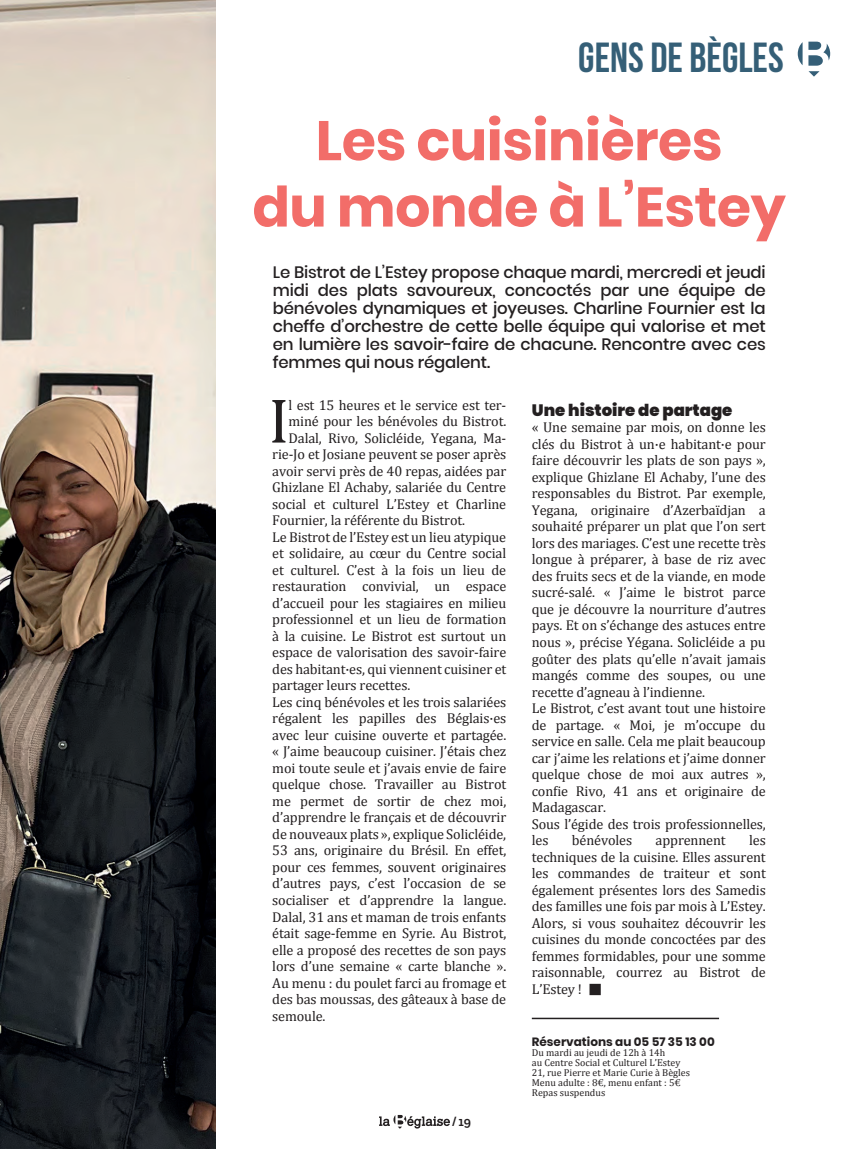
<style>
.page{position:relative;width:851px;height:1149px;background:#fff}
.page>*{position:absolute;margin:0;border:0;box-sizing:border-box;transform-origin:0 0}
.t1{font:63.75px "Cambria";color:#231f20}
.t2{font:700 55.5px/66.3px "Poppins";letter-spacing:-.01em;color:#f26d69;text-align:center}
.t3{font:700 42px "Bebas Neue";color:#355f77}
.t4{font:500 16.5px/18px "Poppins";letter-spacing:-.01em;color:#231f20;text-align:justify}
.t5{font:900 16.5px "Poppins";color:#231f20}
.t6{font:14.25px/16.5px "Cambria";letter-spacing:-.01em;color:#231f20}
.t7{font:600 13.5px "Zilla Slab";color:#231f20}
.t8{font:700 12px "Poppins";color:#231f20}
.t9{font:10.05px/10.1px "Cambria";color:#231f20}
</style>
<div class="page">
<img style="left:0;top:0;width:215px;height:1148px">
<svg style="left:379px;top:1114px;width:71px;height:14px"></svg>
<hr style="left:531px;top:1017px;width:188px;height:1px;background:#231f20">
<svg style="left:797px;top:42px;width:33px;height:35px"></svg>
<h3 class="t3" style="left:578px;top:35px;width:207px">GENS DE BÈGLES</h3>
<h2 class="t2" style="left:252px;top:108px;width:535px">Les cuisinières<br>du monde à L’Estey</h2>
<p class="t4" style="left:273px;top:263px;width:494px">Le Bistrot de L’Estey propose chaque mardi, mercredi et jeudi midi des plats savoureux, concoctés par une équipe de bénévoles dynamiques et joyeuses. Charline Fournier est la cheffe d’orchestre de cette belle équipe qui valorise et met en lumière les savoir-faire de chacune. Rencontre avec ces femmes qui nous régalent.</p>
<h1 class="t1" style="left:268px;top:383px;width:22px">I</h1>
<p class="t6" style="left:288px;top:396px;width:219px">l est 15 heures et le service est ter-</p>
<p class="t6" style="left:288px;top:413px;width:219px">miné pour les bénévoles du Bistrot.</p>
<p class="t6" style="left:288px;top:429px;width:219px">Dalal, Rivo, Solicléide, Yegana, Ma-</p>
<p class="t6" style="left:272px;top:446px;width:235px">rie-Jo et Josiane peuvent se poser après</p>
<p class="t6" style="left:272px;top:462px;width:235px">avoir servi près de 40 repas, aidées par</p>
<p class="t6" style="left:272px;top:479px;width:235px">Ghizlane El Achaby, salariée du Centre</p>
<p class="t6" style="left:272px;top:495px;width:235px">social et culturel L’Estey et Charline</p>
<p class="t6" style="left:272px;top:512px;width:194px">Fournier, la référente du Bistrot.</p>
<p class="t6" style="left:272px;top:528px;width:235px">Le Bistrot de l’Estey est un lieu atypique</p>
<p class="t6" style="left:272px;top:545px;width:235px">et solidaire, au cœur du Centre social</p>
<p class="t6" style="left:272px;top:561px;width:235px">et culturel. C’est à la fois un lieu de</p>
<p class="t6" style="left:272px;top:578px;width:235px">restauration convivial, un espace</p>
<p class="t6" style="left:272px;top:594px;width:235px">d’accueil pour les stagiaires en milieu</p>
<p class="t6" style="left:272px;top:611px;width:235px">professionnel et un lieu de formation</p>
<p class="t6" style="left:272px;top:627px;width:235px">à la cuisine. Le Bistrot est surtout un</p>
<p class="t6" style="left:272px;top:644px;width:235px">espace de valorisation des savoir-faire</p>
<p class="t6" style="left:272px;top:660px;width:235px">des habitant·es, qui viennent cuisiner et</p>
<p class="t6" style="left:272px;top:677px;width:139px">partager leurs recettes.</p>
<p class="t6" style="left:272px;top:693px;width:235px">Les cinq bénévoles et les trois salariées</p>
<p class="t6" style="left:272px;top:710px;width:235px">régalent les papilles des Béglais·es</p>
<p class="t6" style="left:272px;top:726px;width:235px">avec leur cuisine ouverte et partagée.</p>
<p class="t6" style="left:272px;top:743px;width:235px">« J’aime beaucoup cuisiner. J’étais chez</p>
<p class="t6" style="left:272px;top:759px;width:235px">moi toute seule et j’avais envie de faire</p>
<p class="t6" style="left:272px;top:776px;width:235px">quelque chose. Travailler au Bistrot</p>
<p class="t6" style="left:272px;top:792px;width:235px">me permet de sortir de chez moi,</p>
<p class="t6" style="left:272px;top:809px;width:235px">d’apprendre le français et de découvrir</p>
<p class="t6" style="left:272px;top:825px;width:235px">de nouveaux plats », explique Solicléide,</p>
<p class="t6" style="left:272px;top:842px;width:235px">53 ans, originaire du Brésil. En effet,</p>
<p class="t6" style="left:272px;top:858px;width:235px">pour ces femmes, souvent originaires</p>
<p class="t6" style="left:272px;top:875px;width:235px">d’autres pays, c’est l’occasion de se</p>
<p class="t6" style="left:272px;top:891px;width:235px">socialiser et d’apprendre la langue.</p>
<p class="t6" style="left:272px;top:908px;width:235px">Dalal, 31 ans et maman de trois enfants</p>
<p class="t6" style="left:272px;top:924px;width:235px">était sage-femme en Syrie. Au Bistrot,</p>
<p class="t6" style="left:272px;top:941px;width:235px">elle a proposé des recettes de son pays</p>
<p class="t6" style="left:272px;top:957px;width:235px">lors d’une semaine « carte blanche ».</p>
<p class="t6" style="left:272px;top:974px;width:235px">Au menu : du poulet farci au fromage et</p>
<p class="t6" style="left:272px;top:990px;width:235px">des bas moussas, des gâteaux à base de</p>
<p class="t6" style="left:272px;top:1007px;width:55px">semoule.</p>
<p class="t7" style="left:452px;top:1113px;width:21px">/ 19</p>
<p class="t5" style="left:531px;top:400px;width:202px">Une histoire de partage</p>
<p class="t6" style="left:531px;top:419px;width:235px">« Une semaine par mois, on donne les clés du Bistrot à un·e habitant·e pour faire découvrir les plats de son pays », explique Ghizlane El Achaby, l’une des responsables du Bistrot. Par exemple, Yegana, originaire d’Azerbaïdjan a souhaité préparer un plat que l’on sert lors des mariages. C’est une recette très longue à préparer, à base de riz avec des fruits secs et de la viande, en mode sucré-salé. « J’aime le bistrot parce que je découvre la nourriture d’autres pays. Et on s’échange des astuces entre nous », précise Yégana. Solicléide a pu goûter des plats qu’elle n’avait jamais mangés comme des soupes, ou une recette d’agneau à l’indienne.<br>Le Bistrot, c’est avant tout une histoire de partage. « Moi, je m’occupe du service en salle. Cela me plait beaucoup car j’aime les relations et j’aime donner quelque chose de moi aux autres », confie Rivo, 41 ans et originaire de Madagascar.<br>Sous l’égide des trois professionnelles, les</p>
<p class="t6" style="left:572px;top:831px;width:62px">bénévoles</p>
<p class="t6" style="left:655px;top:831px;width:71px">apprennent</p>
<p class="t6" style="left:531px;top:831px;width:235px;text-align:justify;text-indent:217px">les techniques de la cuisine. Elles assurent les commandes de traiteur et sont également présentes lors des Samedis des familles une fois par mois à L’Estey.<br>Alors, si vous souhaitez découvrir les cuisines du monde concoctées par des femmes formidables, pour une somme raisonnable, courrez au Bistrot de L’Estey !</p>
<p class="t8" style="left:531px;top:1034px;width:184px">Réservations au 05 57 35 13 00</p>
<p class="t9" style="left:531px;top:1047px;width:160px">Du mardi au jeudi de 12h à 14h<br>au Centre Social et Culturel L’Estey<br>21, rue Pierre et Marie Curie à Bègles<br>Menu adulte : 8€, menu enfant : 5€<br>Repas suspendus</p>
</div>
